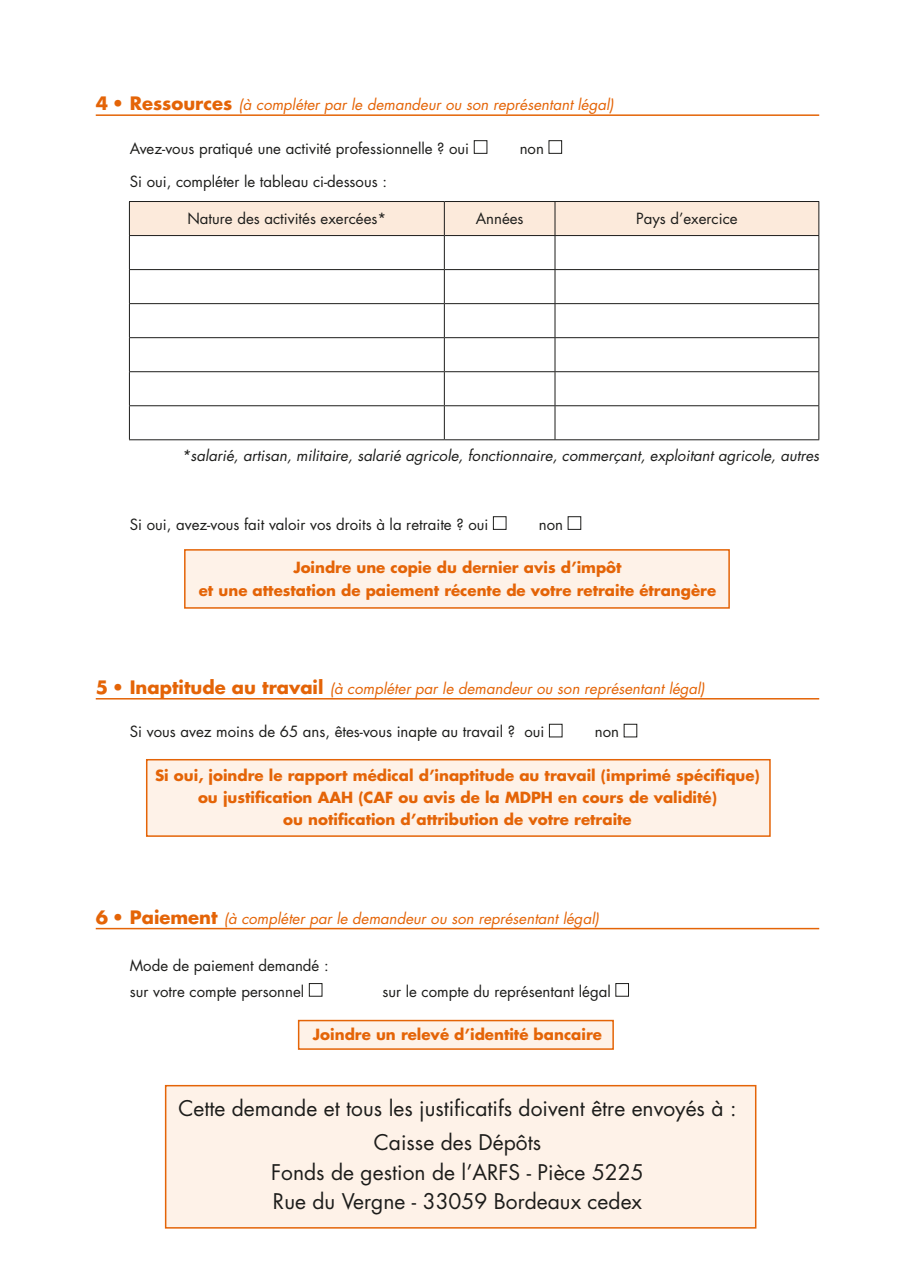
<style>
.page{position:relative;width:915px;height:1285px;background:#fff}
.page>*{position:absolute;margin:0;border:0;box-sizing:border-box;transform-origin:0 0}
.t1{font:21px "Futura";color:#1d1d1b}
.t2{font:15px "Futura";color:#1d1d1b}
.t3{font:700 15px "Futura";color:#e46407}
.t4{font:italic 15px "Futura";color:#e46407}
.t5{font:italic 15px "Futura";color:#1d1d1b}
.s1{font-weight:700;font-style:normal;font-size:18px}
</style>
<div class="page">
<div style="left:165px;top:1084px;width:591px;height:144px;background:#fef2e8;border:2px solid #e46407"></div>
<div style="left:298px;top:1019px;width:315px;height:30px;background:#fef2e8;border:2px solid #e46407"></div>
<div style="left:146px;top:758px;width:624px;height:78px;background:#fef2e8;border:2px solid #e46407"></div>
<div style="left:184px;top:549px;width:545px;height:59px;background:#fef2e8;border:2px solid #e46407"></div>
<hr style="left:96px;top:114px;width:723px;height:2px;background:#e46407">
<hr style="left:96px;top:698px;width:723px;height:1px;background:#e46407">
<hr style="left:96px;top:927px;width:723px;height:2px;background:#e46407">
<div style="left:473px;top:140px;width:14px;height:14px;border:1px solid #1d1d1b"></div>
<div style="left:548px;top:140px;width:14px;height:14px;border:1px solid #1d1d1b"></div>
<div style="left:130px;top:202px;width:688px;height:33px;background:#fceadb"></div>
<hr style="left:129px;top:201px;width:315px;height:1px;background:#1d1d1b">
<hr style="left:129px;top:202px;width:1px;height:33px;background:#1d1d1b">
<hr style="left:444px;top:201px;width:111px;height:1px;background:#1d1d1b">
<hr style="left:444px;top:202px;width:1px;height:33px;background:#1d1d1b">
<hr style="left:555px;top:201px;width:264px;height:1px;background:#1d1d1b">
<hr style="left:554px;top:202px;width:1px;height:33px;background:#1d1d1b">
<hr style="left:818px;top:202px;width:1px;height:33px;background:#1d1d1b">
<hr style="left:129px;top:235px;width:315px;height:1px;background:#1d1d1b">
<hr style="left:129px;top:236px;width:1px;height:33px;background:#1d1d1b">
<hr style="left:444px;top:235px;width:111px;height:1px;background:#1d1d1b">
<hr style="left:444px;top:236px;width:1px;height:33px;background:#1d1d1b">
<hr style="left:555px;top:235px;width:264px;height:1px;background:#1d1d1b">
<hr style="left:554px;top:236px;width:1px;height:33px;background:#1d1d1b">
<hr style="left:818px;top:236px;width:1px;height:33px;background:#1d1d1b">
<hr style="left:129px;top:269px;width:315px;height:1px;background:#1d1d1b">
<hr style="left:129px;top:270px;width:1px;height:33px;background:#1d1d1b">
<hr style="left:444px;top:269px;width:111px;height:1px;background:#1d1d1b">
<hr style="left:444px;top:270px;width:1px;height:33px;background:#1d1d1b">
<hr style="left:555px;top:269px;width:264px;height:1px;background:#1d1d1b">
<hr style="left:554px;top:270px;width:1px;height:33px;background:#1d1d1b">
<hr style="left:818px;top:270px;width:1px;height:33px;background:#1d1d1b">
<hr style="left:129px;top:303px;width:315px;height:1px;background:#1d1d1b">
<hr style="left:129px;top:304px;width:1px;height:33px;background:#1d1d1b">
<hr style="left:444px;top:303px;width:111px;height:1px;background:#1d1d1b">
<hr style="left:444px;top:304px;width:1px;height:33px;background:#1d1d1b">
<hr style="left:555px;top:303px;width:264px;height:1px;background:#1d1d1b">
<hr style="left:554px;top:304px;width:1px;height:33px;background:#1d1d1b">
<hr style="left:818px;top:304px;width:1px;height:33px;background:#1d1d1b">
<hr style="left:129px;top:337px;width:315px;height:1px;background:#1d1d1b">
<hr style="left:129px;top:338px;width:1px;height:33px;background:#1d1d1b">
<hr style="left:444px;top:337px;width:111px;height:1px;background:#1d1d1b">
<hr style="left:444px;top:338px;width:1px;height:33px;background:#1d1d1b">
<hr style="left:555px;top:337px;width:264px;height:1px;background:#1d1d1b">
<hr style="left:554px;top:338px;width:1px;height:33px;background:#1d1d1b">
<hr style="left:818px;top:338px;width:1px;height:33px;background:#1d1d1b">
<hr style="left:129px;top:371px;width:315px;height:1px;background:#1d1d1b">
<hr style="left:129px;top:372px;width:1px;height:33px;background:#1d1d1b">
<hr style="left:444px;top:371px;width:111px;height:1px;background:#1d1d1b">
<hr style="left:444px;top:372px;width:1px;height:33px;background:#1d1d1b">
<hr style="left:555px;top:371px;width:264px;height:1px;background:#1d1d1b">
<hr style="left:554px;top:372px;width:1px;height:33px;background:#1d1d1b">
<hr style="left:818px;top:372px;width:1px;height:33px;background:#1d1d1b">
<hr style="left:129px;top:405px;width:315px;height:1px;background:#1d1d1b">
<hr style="left:129px;top:406px;width:1px;height:33px;background:#1d1d1b">
<hr style="left:444px;top:405px;width:111px;height:1px;background:#1d1d1b">
<hr style="left:444px;top:406px;width:1px;height:33px;background:#1d1d1b">
<hr style="left:555px;top:405px;width:264px;height:1px;background:#1d1d1b">
<hr style="left:554px;top:406px;width:1px;height:33px;background:#1d1d1b">
<hr style="left:818px;top:406px;width:1px;height:33px;background:#1d1d1b">
<hr style="left:129px;top:439px;width:315px;height:1px;background:#1d1d1b">
<hr style="left:444px;top:439px;width:111px;height:1px;background:#1d1d1b">
<hr style="left:555px;top:439px;width:264px;height:1px;background:#1d1d1b">
<div style="left:493px;top:516px;width:13px;height:13px;border:1px solid #1d1d1b"></div>
<div style="left:567px;top:516px;width:14px;height:13px;border:1px solid #1d1d1b"></div>
<div style="left:549px;top:723px;width:13px;height:14px;border:1px solid #1d1d1b"></div>
<div style="left:623px;top:723px;width:14px;height:14px;border:1px solid #1d1d1b"></div>
<div style="left:309px;top:982px;width:13px;height:14px;border:1px solid #1d1d1b"></div>
<p class="t4" style="left:96px;top:94px;width:519px"><span class="s1">4 • Ressources</span> (à compléter par le demandeur ou son représentant légal)</p>
<p class="t2" style="left:130px;top:138px;width:341px">Avez-vous pratiqué une activité professionnelle ? oui</p>
<p class="t2" style="left:519px;top:138px;width:26px">non</p>
<p class="t2" style="left:130px;top:171px;width:258px">Si oui, compléter le tableau ci-dessous :</p>
<p class="t2" style="left:187px;top:208px;width:200px">Nature des activités exercées*</p>
<p class="t2" style="left:475px;top:208px;width:49px">Années</p>
<p class="t2" style="left:636px;top:208px;width:103px">Pays d’exercice</p>
<p class="t5" style="left:181px;top:445px;width:639px">*salarié, artisan, militaire, salarié agricole, fonctionnaire, commerçant, exploitant agricole, autres</p>
<p class="t2" style="left:130px;top:514px;width:360px">Si oui, avez-vous fait valoir vos droits à la retraite ? oui</p>
<p class="t2" style="left:538px;top:514px;width:26px">non</p>
<p class="t3" style="left:293px;top:557px;width:330px">Joindre une copie du dernier avis d’impôt</p>
<p class="t3" style="left:199px;top:579px;width:518px">et une attestation de paiement récente de votre retraite étrangère</p>
<p class="t4" style="left:96px;top:677px;width:610px"><span class="s1">5 • Inaptitude au travail</span> (à compléter par le demandeur ou son représentant légal)</p>
<p class="t2" style="left:130px;top:721px;width:416px">Si vous avez moins de 65 ans, êtes-vous inapte au travail ? oui</p>
<p class="t2" style="left:594px;top:721px;width:26px">non</p>
<p class="t3" style="left:155px;top:764px;width:606px">Si oui, joindre le rapport médical d’inaptitude au travail (imprimé spécifique)</p>
<p class="t3" style="left:198px;top:787px;width:520px">ou justification AAH (CAF ou avis de la MDPH en cours de validité)</p>
<p class="t3" style="left:283px;top:809px;width:350px">ou notification d’attribution de votre retraite</p>
<p class="t4" style="left:96px;top:907px;width:504px"><span class="s1">6 • Paiement</span> (à compléter par le demandeur ou son représentant légal)</p>
<p class="t2" style="left:130px;top:954px;width:200px">Mode de paiement demandé :</p>
<p class="t2" style="left:130px;top:980px;width:176px">sur votre compte personnel</p>
<p class="t2" style="left:382px;top:980px;width:230px">sur le compte du représentant légal</p>
<p class="t3" style="left:313px;top:1023px;width:290px">Joindre un relevé d’identité bancaire</p>
<p class="t1" style="left:178px;top:1093px;width:559px">Cette demande et tous les justificatifs doivent être envoyés à :</p>
<p class="t1" style="left:374px;top:1127px;width:169px">Caisse des Dépôts</p>
<p class="t1" style="left:271px;top:1157px;width:374px">Fonds de gestion de l’ARFS - Pièce 5225</p>
<p class="t1" style="left:273px;top:1186px;width:370px">Rue du Vergne - 33059 Bordeaux cedex</p>
</div>
